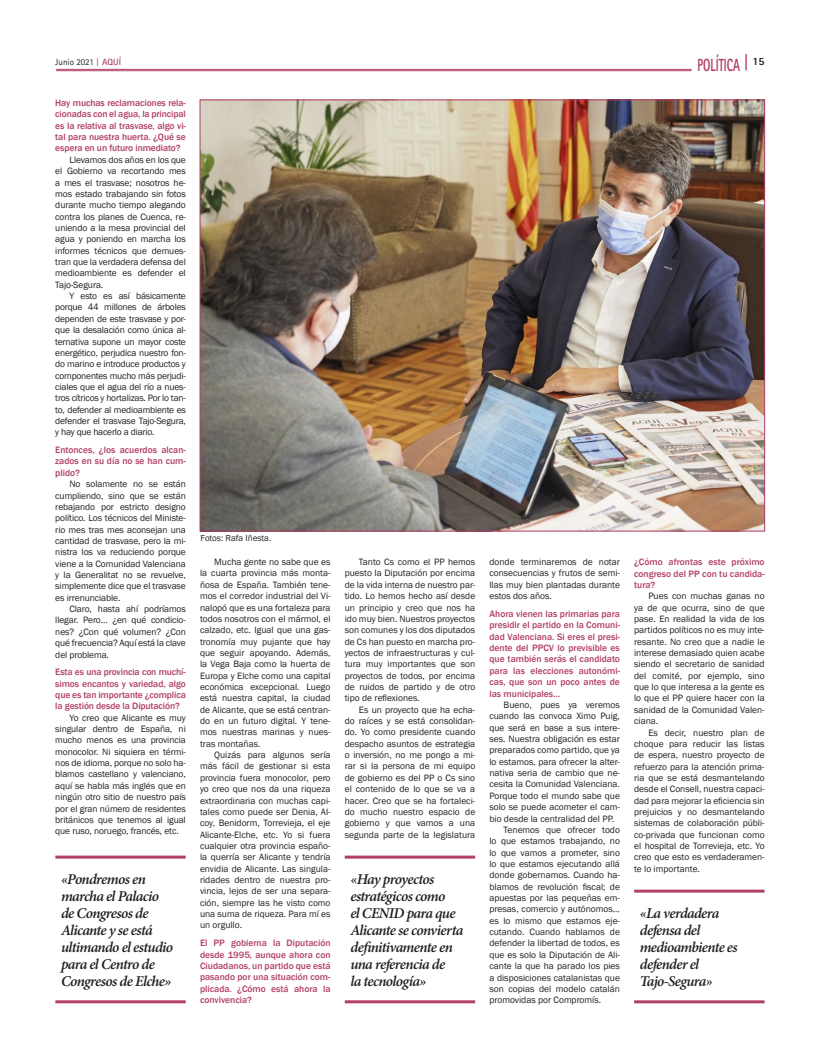
<style>
.page{position:relative;width:820px;height:1049px;background:#fff}
.page>*{position:absolute;margin:0;border:0;box-sizing:border-box;transform-origin:0 0}
.t1{font:800 17.6px "Rotis Sans Serif Std";color:#b23f6a;scale:.64 1}
.t2{font:italic 600 15px/17px "Minion Pro";letter-spacing:-.045em;color:#231f20}
.t3{font:9.5px/11.4px "Franklin Gothic";color:#231f20;text-align:justify}
.t4{font:500 9.5px/11.4px "Franklin Gothic";color:#b23f6a;text-align:justify}
.t5{font:9px "Franklin Gothic";color:#231f20}
.t6{font:9px "Rotis Sans Serif Std";color:#231f20}
.s1{font-family:"Rotis Serif Std";font-weight:700;color:#b23f6a}
.s2{font-weight:700;color:#b23f6a}
.s3{font-size:18.2px}
</style>
<div class="page">
<hr style="left:56px;top:69px;width:635px;height:1px;background:#b23f6a">
<hr style="left:56px;top:71px;width:635px;height:1px;background:#b23f6a">
<hr style="left:55px;top:855px;width:131px;height:3px;background:#b23f6a">
<hr style="left:55px;top:1000px;width:131px;height:3px;background:#b23f6a">
<hr style="left:344px;top:855px;width:131px;height:3px;background:#b23f6a">
<hr style="left:344px;top:1000px;width:131px;height:3px;background:#b23f6a">
<hr style="left:634px;top:889px;width:130px;height:3px;background:#b23f6a">
<hr style="left:634px;top:1000px;width:130px;height:3px;background:#b23f6a">
<img style="left:201px;top:101px;width:561px;height:428px">
<p class="t6" style="left:55px;top:57px;width:67px">Junio 2021 <span class="s1">|</span> <span class="s2">AQUÍ</span></p>
<h1 class="t1" style="left:697px;top:54px;width:106px">POLÍTICA <span class="s3">|</span> <sup>15</sup></h1>
<p class="t4" style="left:55px;top:97px;width:132px">Hay muchas reclamaciones rela&shy;cionadas con el agua, la principal es la relativa al trasvase, algo vi&shy;tal para nuestra huerta. ¿Qué se espera en un futuro inmediato?</p>
<p class="t3" style="left:55px;top:154px;width:132px;text-indent:14px">Llevamos dos años en los que el Gobierno va recortando mes a mes el trasvase; nosotros he&shy;mos estado trabajando sin fotos durante mucho tiempo alegando contra los planes de Cuenca, re&shy;uniendo a la mesa provincial del agua y poniendo en marcha los informes técnicos que demues&shy;tran que la verdadera defensa del medioambiente es defender el Tajo-Segura.</p>
<p class="t3" style="left:55px;top:290px;width:132px;text-indent:14px">Y esto es así básicamente porque 44 millones de árboles dependen de este trasvase y por&shy;que la desalación como única al&shy;ternativa supone un mayor coste energético, perjudica nuestro fon&shy;do marino e introduce productos y componentes mucho más perjudi&shy;ciales que el agua del río a nues&shy;tros cítricos y hortalizas. Por lo tan&shy;to, defender al medioambiente es defender el trasvase Tajo-Segura, y hay que hacerlo a diario.</p>
<p class="t4" style="left:55px;top:444px;width:132px">Entonces, ¿los acuerdos alcan&shy;zados en su día no se han cum&shy;plido?</p>
<p class="t3" style="left:55px;top:478px;width:132px;text-indent:14px">No solamente no se están cumpliendo, sino que se están rebajando por estricto designo político. Los técnicos del Ministe&shy;rio mes tras mes aconsejan una cantidad de trasvase, pero la mi&shy;nistra los va reduciendo porque viene a la Comunidad Valenciana y la Generalitat no se revuelve, simplemente dice que el trasvase es irrenunciable.</p>
<p class="t3" style="left:55px;top:603px;width:132px;text-indent:14px">Claro, hasta ahí podríamos llegar. Pero… ¿en qué condicio&shy;nes? ¿Con qué volumen? ¿Con qué frecuencia? Aquí está la clave del problema.</p>
<p class="t4" style="left:55px;top:666px;width:132px">Esta es una provincia con muchí&shy;simos encantos y variedad, algo que es tan importante ¿complica la gestión desde la Diputación?</p>
<p class="t3" style="left:55px;top:712px;width:132px;text-indent:14px">Yo creo que Alicante es muy singular dentro de España, ni mucho menos es una provincia monocolor. Ni siquiera en térmi&shy;nos de idioma, porque no solo ha&shy;blamos castellano y valenciano, aquí se habla más inglés que en ningún otro sitio de nuestro país por el gran número de residentes británicos que tenemos al igual que ruso, noruego, francés, etc.</p>
<p class="t5" style="left:200px;top:532px;width:72px">Fotos: Rafa Iñesta.</p>
<p class="t3" style="left:344px;top:556px;width:132px;text-indent:14px">Tanto Cs como el PP hemos puesto la Diputación por encima de la vida interna de nuestro par&shy;tido. Lo hemos hecho así desde un principio y creo que nos ha ido muy bien. Nuestros proyectos son comunes y los dos diputados de Cs han puesto en marcha pro&shy;yectos de infraestructuras y cul&shy;tura muy importantes que son proyectos de todos, por encima de ruidos de partido y de otro tipo de reflexiones.</p>
<p class="t3" style="left:344px;top:704px;width:132px;text-indent:14px">Es un proyecto que ha echa&shy;do raíces y se está consolidan&shy;do. Yo como presidente cuando despacho asuntos de estrategia o inversión, no me pongo a mi&shy;rar si la persona de mi equipo de gobierno es del PP o Cs sino el contenido de lo que se va a hacer. Creo que se ha fortaleci&shy;do mucho nuestro espacio de gobierno y que vamos a una segunda parte de la legislatura</p>
<p class="t3" style="left:200px;top:556px;width:132px;text-indent:14px">Mucha gente no sabe que es la cuarta provincia más monta&shy;ñosa de España. También tene&shy;mos el corredor industrial del Vi&shy;nalopó que es una fortaleza para todos nosotros con el mármol, el calzado, etc. Igual que una gas&shy;tronomía muy pujante que hay que seguir apoyando. Además, la Vega Baja como la huerta de Europa y Elche como una capital económica excepcional. Luego está nuestra capital, la ciudad de Alicante, que se está centran&shy;do en un futuro digital. Y tene&shy;mos nuestras marinas y nues&shy;tras montañas.</p>
<p class="t3" style="left:200px;top:749px;width:132px;text-indent:14px">Quizás para algunos sería más fácil de gestionar si esta provincia fuera monocolor, pero yo creo que nos da una riqueza extraordinaria con muchas capi&shy;tales como puede ser Denia, Al&shy;coy, Benidorm, Torrevieja, el eje Alicante-Elche, etc. Yo si fuera cualquier otra provincia españo&shy;la querría ser Alicante y tendría envidia de Alicante. Las singula&shy;ridades dentro de nuestra pro&shy;vincia, lejos de ser una separa&shy;ción, siempre las he visto como una suma de riqueza. Para mí es un orgullo.</p>
<p class="t4" style="left:200px;top:937px;width:132px">El PP gobierna la Diputación desde 1995, aunque ahora con Ciudadanos, un partido que está pasando por una situación com&shy;plicada. ¿Cómo está ahora la convivencia?</p>
<h2 class="t2" style="left:61px;top:871px;width:114px">«Pondremos en marcha el Palacio de Congresos de<br>Alicante y se está ultimando el estudio para el Centro de<br>Congresos de Elche»</h2>
<h2 class="t2" style="left:350px;top:871px;width:114px">«Hay proyectos estratégicos como<br>el CENID para que<br>Alicante se convierta definitivamente en una referencia de<br>la tecnología»</h2>
<p class="t3" style="left:489px;top:556px;width:132px">donde terminaremos de notar consecuencias y frutos de semi&shy;llas muy bien plantadas durante estos dos años.</p>
<p class="t4" style="left:489px;top:608px;width:132px">Ahora vienen las primarias para presidir el partido en la Comuni&shy;dad Valenciana. Si eres el presi&shy;dente del PPCV lo previsible es que también serás el candidato para las elecciones autonómi&shy;cas, que son un poco antes de las municipales…</p>
<p class="t3" style="left:503px;top:699px;width:118px">Bueno, pues ya veremos</p>
<p class="t3" style="left:489px;top:711px;width:132px">cuando las convoca Ximo Puig,</p>
<p class="t3" style="left:489px;top:722px;width:132px">que será en base a sus intere-</p>
<p class="t3" style="left:489px;top:733px;width:132px">ses. Nuestra obligación es estar</p>
<p class="t3" style="left:489px;top:745px;width:132px">preparados como partido, que ya</p>
<p class="t3" style="left:489px;top:756px;width:132px">lo estamos, para ofrecer la alter-</p>
<p class="t3" style="left:489px;top:767px;width:132px">nativa seria de cambio que ne-</p>
<p class="t3" style="left:489px;top:779px;width:132px">cesita la Comunidad Valenciana.</p>
<p class="t3" style="left:489px;top:790px;width:132px">Porque todo el mundo sabe que</p>
<p class="t3" style="left:489px;top:801px;width:132px">solo se puede acometer el cam-</p>
<p class="t3" style="left:489px;top:813px;width:126px">bio desde la centralidad del PP.</p>
<p class="t3" style="left:503px;top:824px;width:118px">Tenemos que ofrecer todo</p>
<p class="t3" style="left:489px;top:835px;width:132px">lo que estamos trabajando, no</p>
<p class="t3" style="left:489px;top:847px;width:132px">lo que vamos a prometer, sino</p>
<p class="t3" style="left:489px;top:858px;width:132px">lo que estamos ejecutando allá</p>
<p class="t3" style="left:489px;top:869px;width:132px">donde gobernamos. Cuando ha-</p>
<p class="t3" style="left:489px;top:881px;width:132px">blamos de revolución fiscal; de</p>
<p class="t3" style="left:489px;top:892px;width:132px">apuestas por las pequeñas em-</p>
<p class="t3" style="left:489px;top:904px;width:132px">presas, comercio y autónomos…</p>
<p class="t3" style="left:489px;top:915px;width:132px">es lo mismo que estamos eje-</p>
<p class="t3" style="left:489px;top:926px;width:132px">cutando. Cuando hablamos de</p>
<p class="t3" style="left:489px;top:938px;width:132px">defender la libertad de todos, es</p>
<p class="t3" style="left:489px;top:949px;width:132px">que es solo la Diputación de Ali-</p>
<p class="t3" style="left:489px;top:960px;width:132px">cante la que ha parado los pies</p>
<p class="t3" style="left:489px;top:972px;width:132px">a disposiciones catalanistas que</p>
<p class="t3" style="left:489px;top:983px;width:132px">son copias del modelo catalán</p>
<p class="t3" style="left:489px;top:994px;width:113px">promovidas por Compromís.</p>
<p class="t4" style="left:634px;top:556px;width:132px">¿Cómo afrontas este próximo congreso del PP con tu candida&shy;tura?</p>
<p class="t3" style="left:634px;top:591px;width:132px;text-indent:14px">Pues con muchas ganas no ya de que ocurra, sino de que pase. En realidad la vida de los partidos políticos no es muy inte&shy;resante. No creo que a nadie le interese demasiado quien acabe siendo el secretario de sanidad del comité, por ejemplo, sino que lo que interesa a la gente es lo que el PP quiere hacer con la sanidad de la Comunidad Valen&shy;ciana.</p>
<p class="t3" style="left:634px;top:727px;width:132px;text-indent:14px">Es decir, nuestro plan de choque para reducir las listas de espera, nuestro proyecto de refuerzo para la atención prima&shy;ria que se está desmantelando desde el Consell, nuestra capaci&shy;dad para mejorar la eficiencia sin prejuicios y no desmantelando sistemas de colaboración públi&shy;co-privada que funcionan como el hospital de Torrevieja, etc. Yo creo que esto es verdaderamen&shy;te lo importante.</p>
<h2 class="t2" style="left:639px;top:905px;width:99px">«La verdadera defensa del medioambiente es defender el<br>Tajo-Segura»</h2>
</div>
